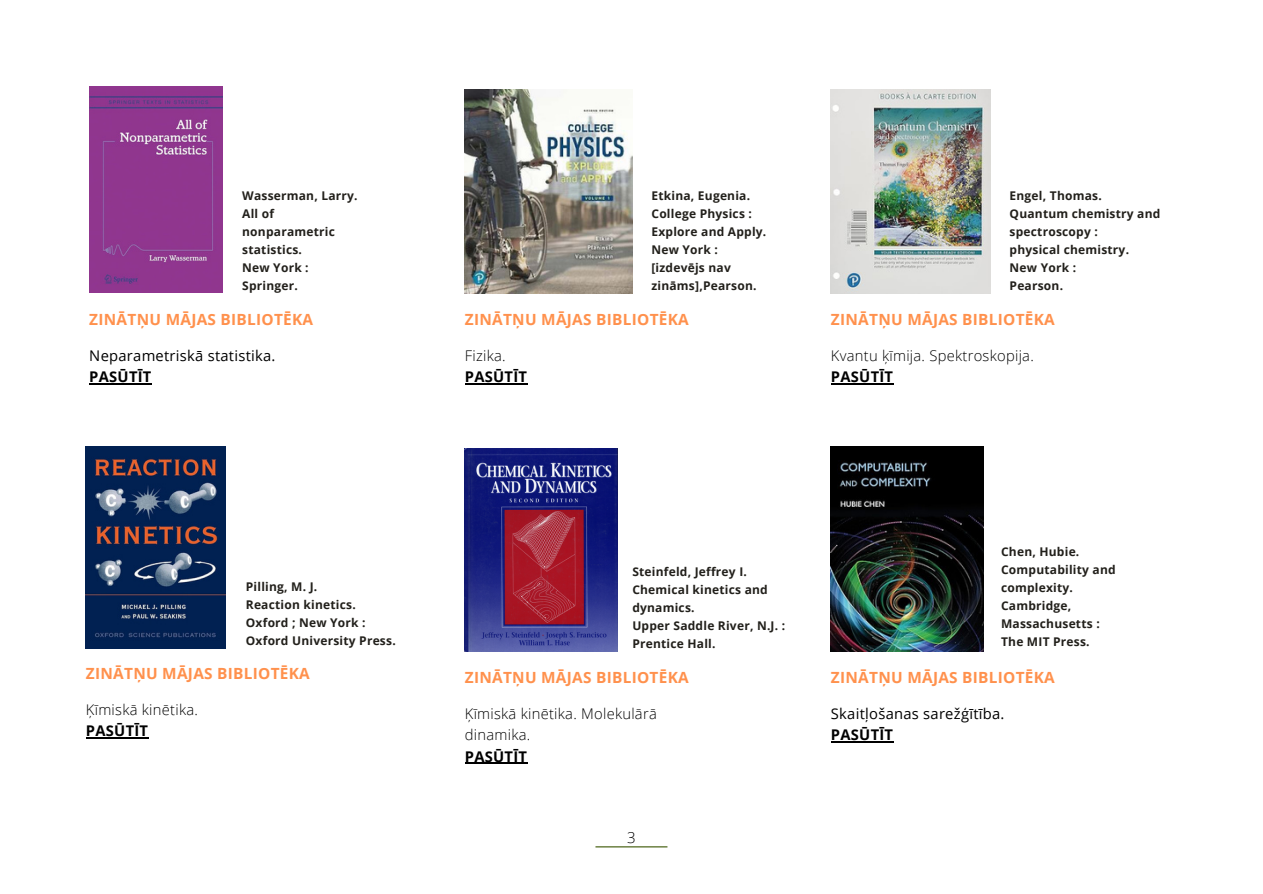
<style>
.page{position:relative;width:1263px;height:894px;background:#fff}
.page>*{position:absolute;margin:0;border:0;box-sizing:border-box;transform-origin:0 0}
.t1{font:700 15.45px "Open Sans";letter-spacing:.02em;color:#ff914d}
.t2{font:300 15px "Open Sans";color:#000}
.t3{font:300 14.7px/21.3px "Open Sans";letter-spacing:.02em;color:#000}
.t4{font:14.7px/21.3px "Open Sans";letter-spacing:.02em;color:#000}
.t5{font:700 12px/18px "Open Sans";letter-spacing:.02em;color:#22201b}
.s1{font-weight:700}
</style>
<div class="page">
<hr style="left:595px;top:846px;width:72px;height:1px;background:#3b5704">
<img style="left:831px;top:89px;width:160px;height:204px">
<img style="left:89px;top:87px;width:133px;height:206px">
<img style="left:465px;top:89px;width:167px;height:204px">
<img style="left:465px;top:448px;width:153px;height:203px">
<img style="left:86px;top:446px;width:139px;height:202px">
<hr style="left:89px;top:383px;width:63px;height:1px;background:#000">
<hr style="left:465px;top:383px;width:62px;height:1px;background:#000">
<hr style="left:465px;top:762px;width:62px;height:1px;background:#000">
<hr style="left:86px;top:737px;width:62px;height:1px;background:#000">
<hr style="left:831px;top:383px;width:62px;height:1px;background:#000">
<img style="left:831px;top:446px;width:153px;height:205px">
<hr style="left:831px;top:741px;width:62px;height:1px;background:#000">
<p class="t5" style="left:242px;top:186px;width:117px">Wasserman, Larry.</p>
<p class="t5" style="left:242px;top:204px;width:94px">All of nonparametric statistics.</p>
<p class="t5" style="left:242px;top:258px;width:68px">New York :<br>Springer.</p>
<h2 class="t5" style="left:651px;top:186px;width:102px">Etkina, Eugenia.<br>College Physics :</h2>
<p class="t5" style="left:651px;top:222px;width:116px">Explore and Apply.</p>
<p class="t5" style="left:651px;top:240px;width:68px">New York :</p>
<p class="t5" style="left:651px;top:258px;width:107px">[izdevējs nav zināms],Pearson.</p>
<h1 class="t5" style="left:1010px;top:186px;width:94px">Engel, Thomas.</h1>
<h2 class="t5" style="left:1010px;top:204px;width:152px">Quantum chemistry and spectroscopy :</h2>
<p class="t5" style="left:1010px;top:240px;width:121px">physical chemistry.</p>
<p class="t5" style="left:1010px;top:258px;width:68px">New York :</p>
<p class="t5" style="left:1010px;top:276px;width:55px">Pearson.</p>
<p class="t1" style="left:89px;top:308px;width:225px">ZINĀTŅU MĀJAS BIBLIOTĒKA</p>
<p class="t1" style="left:465px;top:308px;width:225px">ZINĀTŅU MĀJAS BIBLIOTĒKA</p>
<h1 class="t1" style="left:831px;top:308px;width:225px">ZINĀTŅU MĀJAS BIBLIOTĒKA</h1>
<p class="t4" style="left:89px;top:344px;width:188px">Neparametriskā statistika.<br><span class="s1">PASŪTĪT</span></p>
<h1 class="t3" style="left:465px;top:344px;width:64px">Fizika.<br><span class="s1">PASŪTĪT</span></h1>
<p class="t3" style="left:831px;top:344px;width:204px">Kvantu ķīmija. Spektroskopija.<br><span class="s1">PASŪTĪT</span></p>
<p class="t5" style="left:246px;top:577px;width:73px">Pilling, M. J.</p>
<p class="t5" style="left:246px;top:595px;width:111px">Reaction kinetics.</p>
<p class="t5" style="left:246px;top:613px;width:121px">Oxford ; New York :</p>
<p class="t5" style="left:246px;top:631px;width:151px">Oxford University Press.</p>
<p class="t5" style="left:632px;top:562px;width:116px">Steinfeld, Jeffrey I.</p>
<p class="t5" style="left:632px;top:580px;width:137px">Chemical kinetics and dynamics.</p>
<p class="t5" style="left:632px;top:616px;width:154px">Upper Saddle River, N.J. :</p>
<h1 class="t5" style="left:632px;top:634px;width:85px">Prentice Hall.</h1>
<h2 class="t1" style="left:86px;top:662px;width:225px">ZINĀTŅU MĀJAS BIBLIOTĒKA</h2>
<p class="t1" style="left:465px;top:666px;width:225px">ZINĀTŅU MĀJAS BIBLIOTĒKA</p>
<p class="t3" style="left:86px;top:698px;width:114px">Ķīmiskā kinētika.<br><span class="s1">PASŪTĪT</span></p>
<h2 class="t3" style="left:465px;top:702px;width:193px">Ķīmiskā kinētika. Molekulārā dinamika.<br><span class="s1">PASŪTĪT</span></h2>
<h2 class="t2" style="left:627px;top:826px;width:10px">3</h2>
<p class="t5" style="left:1001px;top:542px;width:80px">Chen, Hubie.</p>
<p class="t5" style="left:1001px;top:560px;width:116px">Computability and complexity.</p>
<p class="t5" style="left:1001px;top:596px;width:100px">Cambridge,<br>Massachusetts :</p>
<p class="t5" style="left:1001px;top:632px;width:90px">The MIT Press.</p>
<h2 class="t1" style="left:831px;top:666px;width:225px">ZINĀTŅU MĀJAS BIBLIOTĒKA</h2>
<p class="t4" style="left:831px;top:702px;width:175px">Skaitļošanas sarežģītība.<br><span class="s1">PASŪTĪT</span></p>
</div>
